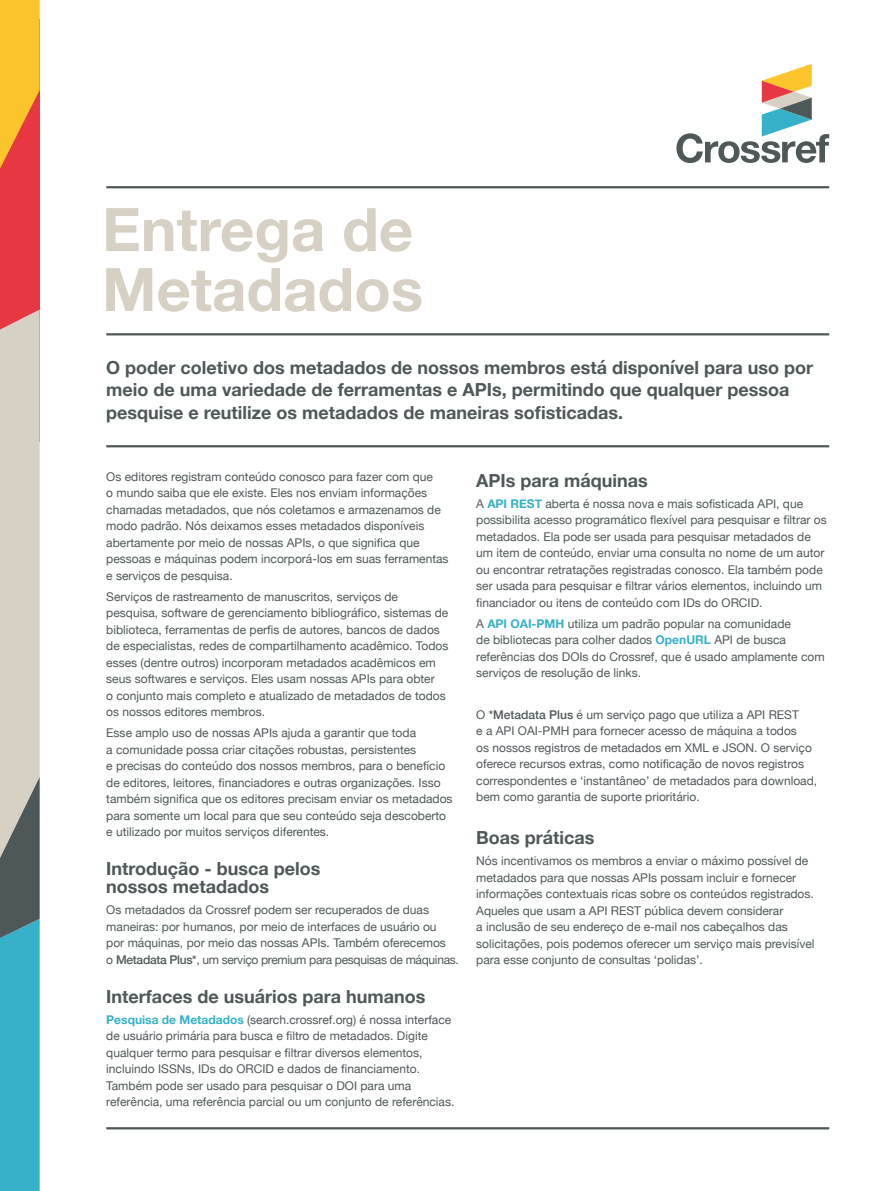
<style>
.page{position:relative;width:893px;height:1191px;background:#fff}
.page>*{position:absolute;margin:0;border:0;box-sizing:border-box;transform-origin:0 0}
.t1{font:700 60px/60px "Helvetica Neue";color:#d6d1c4}
.t2{font:700 18px/22.5px "Helvetica Neue";color:#4f5859}
.t3{font:12px/16.5px "Helvetica Neue";color:#4f5859}
.s1{font-weight:500}
.s2{font-weight:700;color:#36b1c9}
</style>
<div class="page">
<svg style="left:676px;top:64px;width:153px;height:99px"></svg>
<hr style="left:106px;top:186px;width:723px;height:2px;background:#4f5859">
<hr style="left:106px;top:333px;width:723px;height:2px;background:#4f5859">
<hr style="left:106px;top:445px;width:723px;height:2px;background:#4f5859">
<hr style="left:106px;top:1127px;width:723px;height:2px;background:#4f5859">
<div style="left:0;top:19px;width:40px;height:423px;background:#e73743"></div>
<svg style="left:0;top:309px;width:40px;height:882px;background:#96b6b6"></svg>
<svg style="left:0;top:0;width:40px;height:169px"></svg>
<p class="t1" style="left:102px;top:201px;width:323px">Entrega de<br>Metadados</p>
<p class="t2" style="left:106px;top:357px;width:708px">O poder coletivo dos metadados de nossos membros está disponível para uso por meio de uma variedade de ferramentas e APIs, permitindo que qualquer pessoa pesquise e reutilize os metadados de maneiras sofisticadas.</p>
<p class="t3" style="left:106px;top:469px;width:344px">Os editores registram conteúdo conosco para fazer com que<br>o mundo saiba que ele existe. Eles nos enviam informações chamadas metadados, que nós coletamos e armazenamos de modo padrão. Nós deixamos esses metadados disponíveis abertamente por meio de nossas APIs, o que significa que pessoas e máquinas podem incorporá-los em suas ferramentas e serviços de pesquisa.</p>
<p class="t3" style="left:106px;top:589px;width:344px">Serviços de rastreamento de manuscritos, serviços de pesquisa, software de gerenciamento bibliográfico, sistemas de biblioteca, ferramentas de perfis de autores, bancos de dados de especialistas, redes de compartilhamento acadêmico. Todos esses (dentre outros) incorporam metadados acadêmicos em seus softwares e serviços. Eles usam nossas APIs para obter<br>o conjunto mais completo e atualizado de metadados de todos os nossos editores membros.</p>
<p class="t3" style="left:106px;top:725px;width:348px">Esse amplo uso de nossas APIs ajuda a garantir que toda<br>a comunidade possa criar citações robustas, persistentes<br>e precisas do conteúdo dos nossos membros, para o benefício de editores, leitores, financiadores e outras organizações. Isso também significa que os editores precisam enviar os metadados para somente um local para que seu conteúdo seja descoberto e utilizado por muitos serviços diferentes.</p>
<p class="t2" style="left:106px;top:860px;width:216px;line-height:18px">Introdução - busca pelos nossos metadados</p>
<p class="t3" style="left:106px;top:902px;width:354px">Os metadados da Crossref podem ser recuperados de duas maneiras: por humanos, por meio de interfaces de usuário ou<br>por máquinas, por meio das nossas APIs. Também oferecemos<br>o <span class="s1">Metadata Plus*</span>, um serviço premium para pesquisas de máquinas.</p>
<p class="t2" style="left:106px;top:986px;width:321px">Interfaces de usuários para humanos</p>
<p class="t3" style="left:106px;top:1012px;width:350px"><span class="s2">Pesquisa de Metadados</span> (search.crossref.org) é nossa interface de usuário primária para busca e filtro de metadados. Digite qualquer termo para pesquisar e filtrar diversos elementos, incluindo ISSNs, IDs do ORCID e dados de financiamento.<br>Também pode ser usado para pesquisar o DOI para uma referência, uma referência parcial ou um conjunto de referências.</p>
<p class="t2" style="left:476px;top:469px;width:173px">APIs para máquinas</p>
<p class="t3" style="left:476px;top:496px;width:352px">A <span class="s2">API REST</span> aberta é nossa nova e mais sofisticada API, que possibilita acesso programático flexível para pesquisar e filtrar os metadados. Ela pode ser usada para pesquisar metadados de um item de conteúdo, enviar uma consulta no nome de um autor ou encontrar retratações registradas conosco. Ela também pode ser usada para pesquisar e filtrar vários elementos, incluindo um financiador ou itens de conteúdo com IDs do ORCID.</p>
<p class="t3" style="left:476px;top:615px;width:350px">A <span class="s2">API OAI-PMH</span> utiliza um padrão popular na comunidade<br>de bibliotecas para colher dados <span class="s2">OpenURL</span> API de busca referências dos DOIs do Crossref, que é usado amplamente com serviços de resolução de links.</p>
<p class="t3" style="left:476px;top:707px;width:342px">O <span class="s1">*Metadata Plus</span> é um serviço pago que utiliza a API REST<br>e a API OAI-PMH para fornecer acesso de máquina a todos<br>os nossos registros de metadados em XML e JSON. O serviço oferece recursos extras, como notificação de novos registros correspondentes e ‘instantâneo’ de metadados para download, bem como garantia de suporte prioritário.</p>
<p class="t2" style="left:476px;top:827px;width:120px">Boas práticas</p>
<p class="t3" style="left:476px;top:853px;width:340px">Nós incentivamos os membros a enviar o máximo possível de metadados para que nossas APIs possam incluir e fornecer informações contextuais ricas sobre os conteúdos registrados.<br>Aqueles que usam a API REST pública devem considerar<br>a inclusão de seu endereço de e-mail nos cabeçalhos das solicitações, pois podemos oferecer um serviço mais previsível para esse conjunto de consultas ‘polidas’.</p>
</div>
